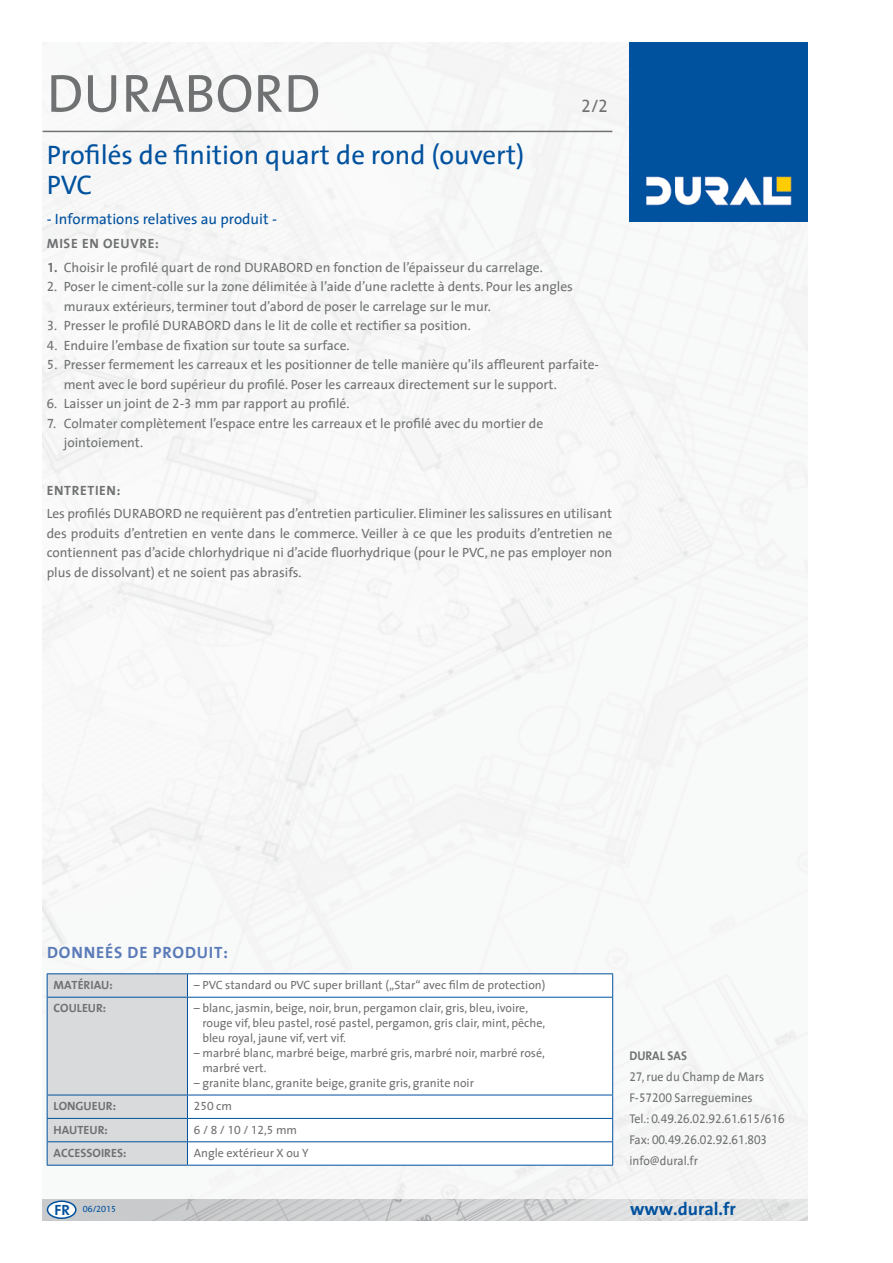
<style>
.page{position:relative;width:893px;height:1263px;background:#fff}
.page>*{position:absolute;margin:0;border:0;box-sizing:border-box;transform-origin:0 0}
.t1{font:54px "Dural The Sans";color:#707172}
.t2{font:27px/30px "Dural The Sans";color:#00519e}
.t3{font:700 18px "Dural The Sans";color:#00519e}
.t4{font:18px "Dural The Sans";color:#707172}
.t5{font:700 16.5px "Dural The Sans";letter-spacing:.05em;color:#5a7bb8}
.t6{font:15px "Dural The Sans";color:#00519e}
.t7{font:13.5px/19.5px "Dural The Sans";color:#707172}
.t8{font:700 13.5px "Dural The Sans";letter-spacing:.05em;color:#707172}
.t9{font:12.75px/21px "Dural The Sans";color:#707172;scale:.94 1}
.t10{font:700 12.75px "Dural The Sans";color:#707172;scale:.94 1}
.t11{font:12px/15px "Dural The Sans";color:#707172}
.t12{font:700 12px "Dural The Sans";color:#707172}
.t13{font:9px "Dural The Sans";color:#00519e}
.s1{font-weight:700}
.s2{font-weight:700;font-size:15px}
</style>
<div class="page">
<img style="left:43px;top:43px;width:765px;height:1156px">
<img style="left:43px;top:1199px;width:765px;height:21px">
<img style="left:629px;top:43px;width:179px;height:178px">
<div style="left:48px;top:1201px;width:28px;height:17px;background:#fff;border-radius:50%"></div>
<div style="left:47px;top:1200px;width:30px;height:19px;border:2px solid #00519e;border-radius:50%"></div>
<hr style="left:43px;top:131px;width:569px;height:1px;background:#707172">
<svg style="left:188px;top:974px;width:424px;height:191px"></svg>
<hr style="left:47px;top:973px;width:140px;height:1px;background:#00519e">
<hr style="left:187px;top:973px;width:426px;height:1px;background:#00519e">
<svg style="left:612px;top:974px;width:1px;height:23px"></svg>
<hr style="left:187px;top:997px;width:426px;height:1px;background:#00519e">
<hr style="left:612px;top:997px;width:1px;height:98px;background:#00519e">
<hr style="left:187px;top:1095px;width:426px;height:1px;background:#00519e">
<hr style="left:187px;top:1118px;width:426px;height:1px;background:#00519e">
<hr style="left:187px;top:1141px;width:426px;height:1px;background:#00519e">
<svg style="left:47px;top:974px;width:141px;height:191px;background:#d0d4d8"></svg>
<svg style="left:612px;top:1095px;width:1px;height:70px"></svg>
<hr style="left:47px;top:1165px;width:140px;height:1px;background:#00519e">
<hr style="left:187px;top:1165px;width:426px;height:1px;background:#00519e">
<h1 class="t1" style="left:47px;top:48px;width:275px">DURABORD</h1>
<h2 class="t2" style="left:47px;top:139px;width:479px">Profilés de finition quart de rond (ouvert)<br>PVC</h2>
<p class="t6" style="left:47px;top:207px;width:232px">- Informations relatives au produit -</p>
<h3 class="t4" style="left:581px;top:91px;width:29px">2/2</h3>
<p class="t8" style="left:47px;top:232px;width:114px">MISE EN OEUVRE:</p>
<p class="t7" style="left:47px;top:257px;width:498px"><span class="s1">1.</span> Choisir le profilé quart de rond DURABORD en fonction de l’épaisseur du carrelage.</p>
<p class="t7" style="left:64px;top:276px;width:511px;text-indent:-17px">2. Poser le ciment-colle sur la zone délimitée à l’aide d’une raclette à dents. Pour les angles muraux extérieurs, terminer tout d’abord de poser le carrelage sur le mur.</p>
<p class="t7" style="left:47px;top:315px;width:425px">3. Presser le profilé DURABORD dans le lit de colle et rectifier sa position.</p>
<p class="t7" style="left:47px;top:335px;width:304px">4. Enduire l’embase de fixation sur toute sa surface.</p>
<p class="t7" style="left:64px;top:354px;width:537px;text-indent:-17px">5. Presser fermement les carreaux et les positionner de telle manière qu’ils affleurent parfaite&shy;ment avec le bord supérieur du profilé. Poser les carreaux directement sur le support.</p>
<p class="t7" style="left:47px;top:393px;width:304px">6. Laisser un joint de 2-3 mm par rapport au profilé.</p>
<p class="t7" style="left:64px;top:413px;width:481px;text-indent:-17px">7. Colmater complètement l’espace entre les carreaux et le profilé avec du mortier de jointoiement.</p>
<p class="t8" style="left:47px;top:479px;width:75px">ENTRETIEN:</p>
<p class="t7" style="left:47px;top:504px;width:567px;text-align:justify">Les profilés DURABORD ne requièrent pas d’entretien particulier. Eliminer les salissures en utilisant des produits d’entretien en vente dans le commerce. Veiller à ce que les produits d’entretien ne contiennent pas d’acide chlorhydrique ni d’acide fluorhydrique (pour le PVC, ne pas employer non plus de dissolvant) et ne soient pas abrasifs.</p>
<p class="t5" style="left:47px;top:939px;width:182px">DONNEÉS DE PRODUIT:</p>
<p class="t12" style="left:54px;top:975px;width:61px">MATÉRIAU:</p>
<p class="t11" style="left:194px;top:977px;width:353px">– PVC standard ou PVC super brillant („Star“ avec film de protection)</p>
<p class="t12" style="left:54px;top:998px;width:54px">COULEUR:</p>
<p class="t11" style="left:202px;top:1000px;width:344px;text-indent:-9px">– blanc, jasmin, beige, noir, brun, pergamon clair, gris, bleu, ivoire, rouge vif, bleu pastel, rosé pastel, pergamon, gris clair, mint, pêche, bleu royal, jaune vif, vert vif.</p>
<p class="t11" style="left:202px;top:1045px;width:344px;text-indent:-9px">– marbré blanc, marbré beige, marbré gris, marbré noir, marbré rosé, marbré vert.</p>
<p class="t11" style="left:194px;top:1075px;width:282px">– granite blanc, granite beige, granite gris, granite noir</p>
<p class="t12" style="left:54px;top:1096px;width:64px">LONGUEUR:</p>
<p class="t11" style="left:194px;top:1098px;width:40px">250 cm</p>
<p class="t12" style="left:54px;top:1119px;width:56px">HAUTEUR:</p>
<p class="t11" style="left:194px;top:1121px;width:105px">6 / 8 / 10 / 12,5 mm</p>
<p class="t12" style="left:54px;top:1143px;width:74px">ACCESSOIRES:</p>
<p class="t11" style="left:194px;top:1145px;width:116px">Angle extérieur X ou Y</p>
<p class="t13" style="left:55px;top:1201px;width:63px"><span class="s2">FR</span> 06/2015</p>
<p class="t10" style="left:629px;top:1045px;width:63px">DURAL SAS</p>
<p class="t9" style="left:629px;top:1065px;width:167px">27, rue du Champ de Mars<br>F-57200 Sarreguemines<br>Tel.: 0.49.26.02.92.61.615/616<br>Fax: 00.49.26.02.92.61.803 info@dural.fr</p>
<h3 class="t3" style="left:630px;top:1194px;width:107px">www.dural.fr</h3>
</div>
